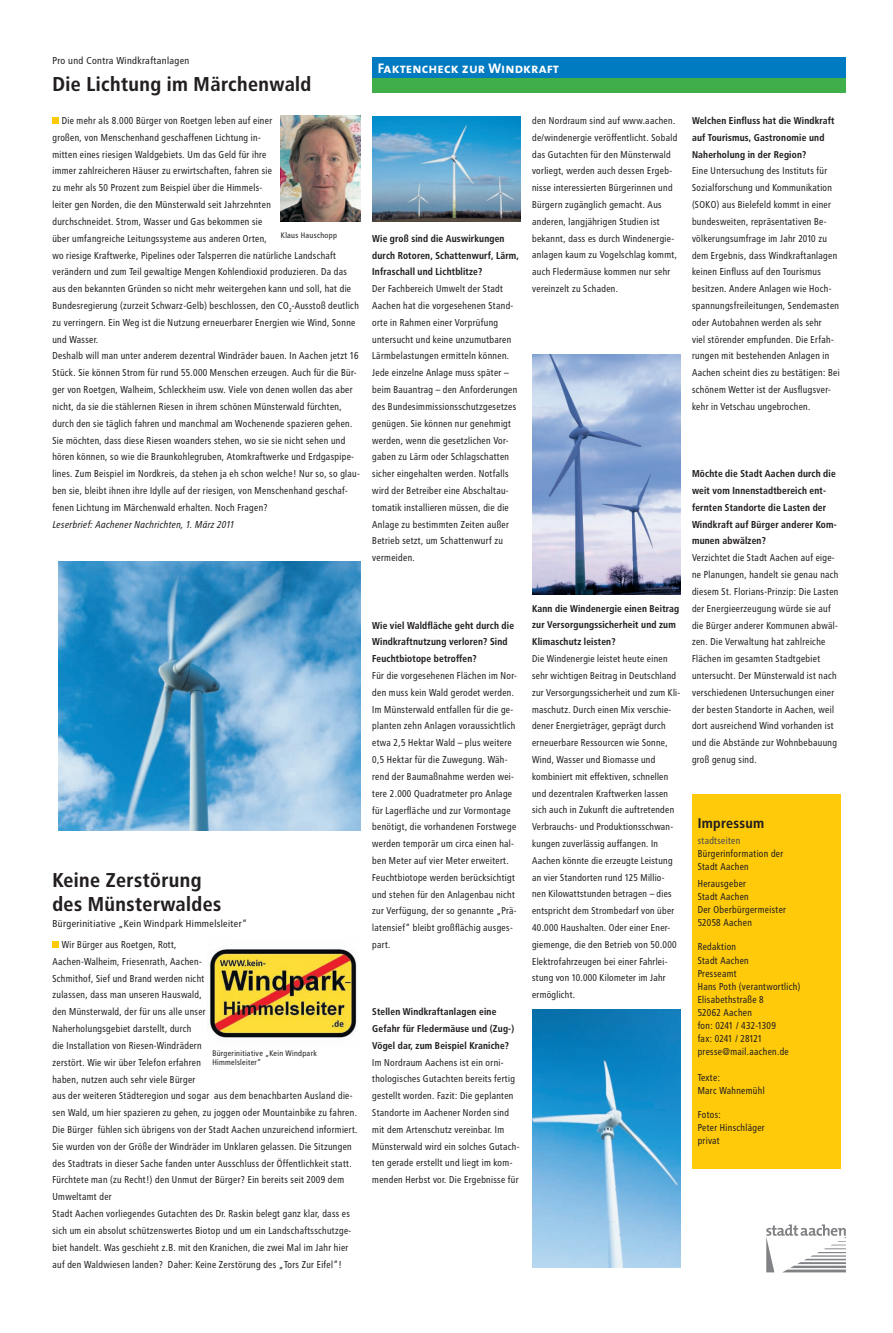
<style>
.page{position:relative;width:893px;height:1333px;background:#fff}
.page>*{position:absolute;margin:0;border:0;box-sizing:border-box;transform-origin:0 0}
.t1{font:700 20px/24px "Transit";color:#231f20}
.t2{font:14px "The Mix Bold Caps";letter-spacing:.005em;color:#fff}
.t3{font:700 14px "Transit";color:#231f20}
.t4{font:10px/16.8px "Transit";color:#231f20;scale:.94 1}
.t5{font:700 10px/16.8px "Transit";color:#231f20;scale:.94 1}
.t6{font:10px/20.5px "Transit";color:#231f20}
.t7{font:italic 10px "Transit";color:#231f20;scale:.94 1}
.t8{font:10px "Transit";color:#4b4c4d;scale:.94 1}
.t9{font:9.8px/16.8px "Transit";letter-spacing:-.005em;color:#231f20;scale:.96 1}
.t10{font:700 9.8px/16.8px "Transit";color:#231f20;scale:.96 1}
.t11{font:8px/9px "Transit";color:#231f20}
.s1{font-size:10px}
</style>
<div class="page">
<svg style="left:766px;top:1224px;width:80px;height:48px"></svg>
<div style="left:692px;top:794px;width:148px;height:374px;background:#feca0a"></div>
<div style="left:372px;top:57px;width:474px;height:21px;background:#007ac0"></div>
<div style="left:372px;top:78px;width:474px;height:15px;background:#40ae49"></div>
<img style="left:372px;top:116px;width:149px;height:105px">
<img style="left:532px;top:355px;width:149px;height:240px">
<img style="left:532px;top:1009px;width:149px;height:258px">
<div style="left:52px;top:940px;width:7px;height:7px;background:#feca0a"></div>
<img style="left:209px;top:949px;width:148px;height:89px">
<div style="left:52px;top:117px;width:7px;height:7px;background:#feca0a"></div>
<img style="left:281px;top:116px;width:80px;height:105px">
<img style="left:58px;top:561px;width:303px;height:269px">
<p class="t6" style="left:52px;top:51px;width:139px">Pro und Contra Windkraftanlagen</p>
<h1 class="t1" style="left:52px;top:72px;width:261px">Die Lichtung im Märchenwald</h1>
<p class="t4" style="left:52px;top:112px;width:329px;text-indent:9px">Die mehr als 8.000 Bürger von Roetgen leben auf einer<br>großen, von Menschenhand geschaffenen Lichtung in-<br>mitten eines riesigen Waldgebiets. Um das Geld für ihre<br>immer zahlreicheren Häuser zu erwirtschaften, fahren sie<br>zu mehr als 50 Prozent zum Beispiel über die Himmels-<br>leiter gen Norden, die den Münsterwald seit Jahrzehnten<br>durchschneidet. Strom, Wasser und Gas bekommen sie<br>über umfangreiche Leitungssysteme aus anderen Orten,<br>wo riesige Kraftwerke, Pipelines oder Talsperren die natürliche Landschaft verändern und zum Teil gewaltige Mengen Kohlendioxid produzieren. Da das aus den bekannten Gründen so nicht mehr weitergehen kann und soll, hat die Bundesregierung (zurzeit Schwarz-Gelb) beschlossen, den CO<sub>2</sub>-Ausstoß deutlich zu verringern. Ein Weg ist die Nutzung erneuerbarer Energien wie Wind, Sonne und Wasser.<br>Deshalb will man unter anderem dezentral Windräder bauen. In Aachen jetzt 16<br>Stück. Sie können Strom für rund 55.000 Menschen erzeugen. Auch für die Bür&shy;ger von Roetgen, Walheim, Schleckheim usw. Viele von denen wollen das aber nicht, da sie die stählernen Riesen in ihrem schönen Münsterwald fürchten, durch den sie täglich fahren und manchmal am Wochenende spazieren gehen.<br>Sie möchten, dass diese Riesen woanders stehen, wo sie sie nicht sehen und hören können, so wie die Braunkohlegruben, Atomkraftwerke und Erdgaspipe&shy;lines. Zum Beispiel im Nordkreis, da stehen ja eh schon welche! Nur so, so glau&shy;ben sie, bleibt ihnen ihre Idylle auf der riesigen, von Menschenhand geschaf&shy;fenen Lichtung im Märchenwald erhalten. Noch Fragen?</p>
<p class="t7" style="left:52px;top:518px;width:195px">Leserbrief: Aachener Nachrichten, 1. März 2011</p>
<p class="t11" style="left:281px;top:231px;width:58px">Klaus Hauschopp</p>
<h1 class="t1" style="left:52px;top:867px;width:171px">Keine Zerstörung des Münsterwaldes</h1>
<p class="t6" style="left:62px;top:913px;width:187px;text-indent:-9px">Bürgerinitiative „Kein Windpark Himmelsleiter“<br>Wir Bürger aus Roetgen, Rott,</p>
<p class="t4" style="left:52px;top:952px;width:326px">Aachen-Walheim, Friesenrath, Aachen-<br>Schmithof, Sief und Brand werden nicht<br>zulassen, dass man unseren Hauswald,<br>den Münsterwald, der für uns alle unser<br>Naherholungsgebiet darstellt, durch<br>die Installation von Riesen-Windrädern<br>zerstört. Wie wir über Telefon erfahren<br>haben, nutzen auch sehr viele Bürger<br>aus der weiteren Städteregion und sogar aus dem benachbarten Ausland die&shy;sen Wald, um hier spazieren zu gehen, zu joggen oder Mountainbike zu fahren.<br>Die Bürger fühlen sich übrigens von der Stadt Aachen unzureichend informiert.<br>Sie wurden von der Größe der Windräder im Unklaren gelassen. Die Sitzungen des Stadtrats in dieser Sache fanden unter Ausschluss der Öffentlichkeit statt.<br>Fürchtete man (zu Recht!) den Unmut der Bürger? Ein bereits seit 2009 dem Umweltamt der<br>Stadt Aachen vorliegendes Gutachten des Dr. Raskin belegt ganz klar, dass es sich um ein absolut schützenswertes Biotop und um ein Landschaftsschutzge&shy;biet handelt. Was geschieht z.B. mit den Kranichen, die zwei Mal im Jahr hier auf den Waldwiesen landen? Daher: Keine Zerstörung des „Tors Zur Eifel“!</p>
<p class="t11" style="left:212px;top:1048px;width:106px">Bürgerinitiative „Kein Windpark<br>Himmelsleiter“</p>
<h2 class="t2" style="left:378px;top:56px;width:183px">Faktencheck zur Windkraft</h2>
<p class="t5" style="left:372px;top:230px;width:158px">Wie groß sind die Auswirkungen durch Rotoren, Schattenwurf, Lärm,<br>Infraschall und Lichtblitze?</p>
<p class="t4" style="left:372px;top:280px;width:156px">Der Fachbereich Umwelt der Stadt Aachen hat die vorgesehenen Stand&shy;orte in Rahmen einer Vorprüfung untersucht und keine unzumutbaren Lärmbelastungen ermitteln können.<br>Jede einzelne Anlage muss später – beim Bauantrag – den Anforderungen des Bundesimmissionsschutzgesetzes genügen. Sie können nur genehmigt werden, wenn die gesetzlichen Vor&shy;gaben zu Lärm oder Schlagschatten sicher eingehalten werden. Notfalls wird der Betreiber eine Abschaltau&shy;tomatik installieren müssen, die die Anlage zu bestimmten Zeiten außer Betrieb setzt, um Schattenwurf zu vermeiden.</p>
<p class="t5" style="left:372px;top:616px;width:153px">Wie viel Waldfläche geht durch die<br>Windkraftnutzung verloren? Sind<br>Feuchtbiotope betroffen?</p>
<p class="t4" style="left:372px;top:667px;width:156px">Für die vorgesehenen Flächen im Nor&shy;den muss kein Wald gerodet werden.<br>Im Münsterwald entfallen für die ge&shy;planten zehn Anlagen voraussichtlich etwa 2,5 Hektar Wald – plus weitere 0,5 Hektar für die Zuwegung. Wäh&shy;rend der Baumaßnahme werden wei&shy;tere 2.000 Quadratmeter pro Anlage für Lagerfläche und zur Vormontage benötigt, die vorhandenen Forstwege werden temporär um circa einen hal&shy;ben Meter auf vier Meter erweitert.</p>
<p class="t9" style="left:372px;top:868px;width:152px"><span class="s1">Feuchtbiotope</span> werden berücksichtigt und stehen für den Anlagenbau nicht zur Verfügung, der so genannte „Prä&shy;latensief“ bleibt großflächig ausges&shy;part.</p>
<p class="t10" style="left:372px;top:1003px;width:150px">Stellen Windkraftanlagen eine<br>Gefahr für Fledermäuse und (Zug-)<br>Vögel dar, zum Beispiel Kraniche?</p>
<p class="t9" style="left:372px;top:1053px;width:155px">Im Nordraum Aachens ist ein orni&shy;thologisches Gutachten bereits fertig gestellt worden. Fazit: Die geplanten Standorte im Aachener Norden sind mit dem Artenschutz vereinbar. Im Münsterwald wird ein solches Gutach&shy;ten gerade erstellt und liegt im kom&shy;menden Herbst vor. Die Ergebnisse für</p>
<p class="t9" style="left:532px;top:112px;width:153px">den Nordraum sind auf www.aachen. de/windenergie veröffentlicht. Sobald das Gutachten für den Münsterwald vorliegt, werden auch dessen Ergeb&shy;nisse interessierten Bürgerinnen und Bürgern zugänglich gemacht. Aus anderen, langjährigen Studien ist bekannt, dass es durch Windenergie&shy;anlagen kaum zu Vogelschlag kommt, auch Fledermäuse kommen nur sehr vereinzelt zu Schaden.</p>
<p class="t10" style="left:692px;top:112px;width:150px">Welchen Einfluss hat die Windkraft auf Tourismus, Gastronomie und<br>Naherholung in der Region?</p>
<p class="t9" style="left:692px;top:163px;width:143px">Eine Untersuchung des Instituts für</p>
<p class="t4" style="left:692px;top:179px;width:159px">Sozialforschung und Kommunikation (SOKO) aus Bielefeld kommt in einer bundesweiten, repräsentativen Be&shy;völkerungsumfrage im Jahr 2010 zu dem Ergebnis, dass Windkraftanlagen keinen Einfluss auf den Tourismus besitzen. Andere Anlagen wie Hoch&shy;spannungsfreileitungen, Sendemasten oder Autobahnen werden als sehr<br>viel störender empfunden. Die Erfah&shy;rungen mit bestehenden Anlagen in Aachen scheint dies zu bestätigen: Bei schönem Wetter ist der Ausflugsver&shy;kehr in Vetschau ungebrochen.</p>
<p class="t10" style="left:532px;top:600px;width:155px">Kann die Windenergie einen Beitrag zur Versorgungssicherheit und zum<br>Klimaschutz leisten?</p>
<p class="t9" style="left:532px;top:650px;width:156px">Die Windenergie leistet heute einen sehr wichtigen Beitrag in Deutschland zur Versorgungssicherheit und zum Kli&shy;maschutz. Durch einen Mix verschie&shy;dener Energieträger, geprägt durch erneuerbare Ressourcen wie Sonne, Wind, Wasser und Biomasse und kombiniert mit effektiven, schnellen und dezentralen Kraftwerken lassen sich auch in Zukunft die auftretenden Verbrauchs- und Produktionsschwan&shy;kungen zuverlässig auffangen. In Aachen könnte die erzeugte Leistung an vier Standorten rund 125 Millio&shy;nen Kilowattstunden betragen – dies entspricht dem Strombedarf von über 40.000 Haushalten. Oder einer Ener&shy;giemenge, die den Betrieb von 50.000<br>Elektrofahrzeugen bei einer Fahrlei&shy;stung von 10.000 Kilometer im Jahr ermöglicht.</p>
<p class="t5" style="left:692px;top:465px;width:156px">Möchte die Stadt Aachen durch die weit vom Innenstadtbereich ent&shy;fernten Standorte die Lasten der<br>Windkraft auf Bürger anderer Kom&shy;munen abwälzen?</p>
<p class="t4" style="left:692px;top:549px;width:158px">Verzichtet die Stadt Aachen auf eige&shy;ne Planungen, handelt sie genau nach diesem St. Florians-Prinzip: Die Lasten der Energieerzeugung würde sie auf die Bürger anderer Kommunen abwäl&shy;zen. Die Verwaltung hat zahlreiche Flächen im gesamten Stadtgebiet untersucht. Der Münsterwald ist nach verschiedenen Untersuchungen einer der besten Standorte in Aachen, weil dort ausreichend Wind vorhanden ist und die Abstände zur Wohnbebauung groß genug sind.</p>
<h2 class="t3" style="left:698px;top:814px;width:68px">Impressum</h2>
<p class="t8" style="left:698px;top:835px;width:47px">stadtseiten</p>
<p class="t4" style="left:698px;top:847px;width:93px;line-height:13px">Bürgerinformation der<br>Stadt Aachen</p>
<p class="t4" style="left:698px;top:877px;width:96px;line-height:13px">Herausgeber<br>Stadt Aachen<br>Der Oberbürgermeister<br>52058 Aachen</p>
<p class="t4" style="left:698px;top:940px;width:111px;line-height:13px">Redaktion<br>Stadt Aachen<br>Presseamt<br>Hans Poth (verantwortlich)<br>Elisabethstraße 8<br>52062 Aachen<br>fon: 0241 / 432-1309<br>fax: 0241 / 28121 presse@mail.aachen.de</p>
<p class="t4" style="left:698px;top:1070px;width:73px;line-height:13px">Texte:<br>Marc Wahnemühl</p>
<p class="t4" style="left:698px;top:1108px;width:73px;line-height:13px">Fotos:<br>Peter Hinschläger privat</p>
</div>
